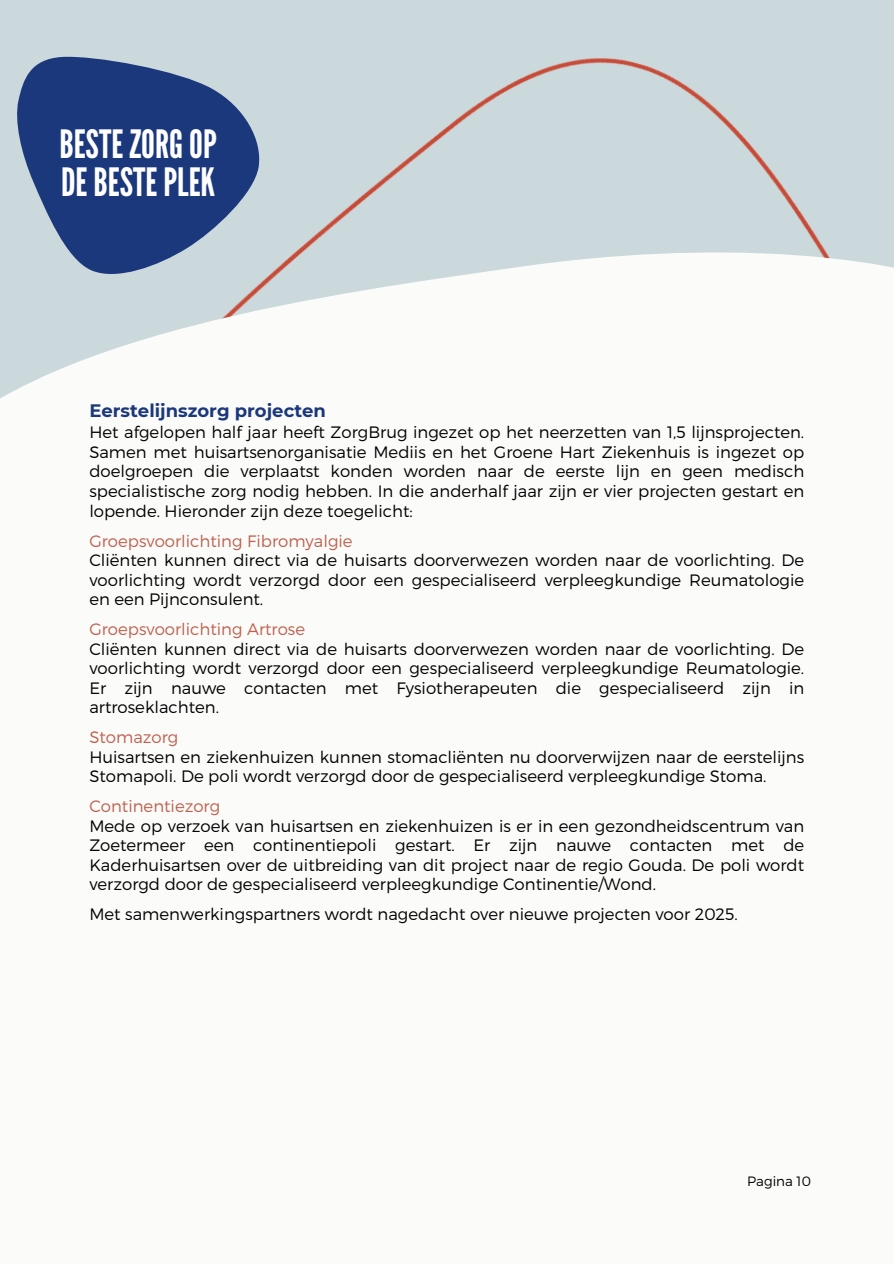
<style>
.page{position:relative;width:894px;height:1264px;background:#fff}
.page>*{position:absolute;margin:0;border:0;box-sizing:border-box;transform-origin:0 0}
.t1{font:39px/38.2px "League Gothic";color:#fefefe}
.t2{font:700 18px "Montserrat";color:#1c387c}
.t3{font:300 16.5px/19.5px "Montserrat";color:#000}
.t4{font:300 13.5px "Montserrat";color:#000}
.s1{color:#bf614d}
</style>
<div class="page">
<div style="left:0;top:0;width:893px;height:240px;background:#ccd9dc"></div>
<svg style="left:0;top:240px;width:893px;height:159px"></svg>
<svg style="left:17px;top:57px;width:242px;height:217px;background:#496194"></svg>
<p class="t1" style="left:59px;top:125px;width:159px">BESTE ZORGOP<br>DEBESTEPLEK</p>
<h1 class="t2" style="left:89px;top:400px;width:238px">Eerstelijnszorg projecten</h1>
<h1 class="t3" style="left:89px;top:422px;width:716px;text-align:justify">Het afgelopen half jaar heeft ZorgBrug ingezet op het neerzetten van 1,5 lijnsprojecten.<br>Samen met huisartsenorganisatie Mediis en het Groene Hart Ziekenhuis is ingezet op doelgroepen die verplaatst konden worden naar de eerste lijn en geen medisch specialistische zorg nodig hebben. In die anderhalf jaar zijn er vier projecten gestart en lopende. Hieronder zijn deze toegelicht:</h1>
<h2 class="t3" style="left:89px;top:530px;width:716px"><span class="s1">Groepsvoorlichting Fibromyalgie<br></span>Cliënten kunnen direct via de huisarts doorverwezen worden naar de voorlichting. De voorlichting wordt verzorgd door een gespecialiseerd verpleegkundige Reumatologie en een Pijnconsulent.</h2>
<h2 class="t3" style="left:89px;top:618px;width:716px"><span class="s1">Groepsvoorlichting Artrose<br></span>Cliënten kunnen direct via de huisarts doorverwezen worden naar de voorlichting. De voorlichting wordt verzorgd door een gespecialiseerd verpleegkundige Reumatologie.<br>Er zijn nauwe contacten met Fysiotherapeuten die gespecialiseerd zijn in artroseklachten.</h2>
<h2 class="t3" style="left:89px;top:726px;width:716px"><span class="s1">Stomazorg<br></span>Huisartsen en ziekenhuizen kunnen stomacliënten nu doorverwijzen naar de eerstelijns<br>Stomapoli. De poli wordt verzorgd door de gespecialiseerd verpleegkundige Stoma.</h2>
<h2 class="t3" style="left:89px;top:795px;width:716px"><span class="s1">Continentiezorg<br></span>Mede op verzoek van huisartsen en ziekenhuizen is er in een gezondheidscentrum van Zoetermeer een continentiepoli gestart. Er zijn nauwe contacten met de Kaderhuisartsen over de uitbreiding van dit project naar de regio Gouda. De poli wordt verzorgd door de gespecialiseerd verpleegkundige Continentie/Wond.</h2>
<h2 class="t3" style="left:89px;top:903px;width:649px">Met samenwerkingspartners wordt nagedacht over nieuwe projecten voor 2025.</h2>
<p class="t4" style="left:747px;top:1172px;width:65px">Pagina 10</p>
</div>
